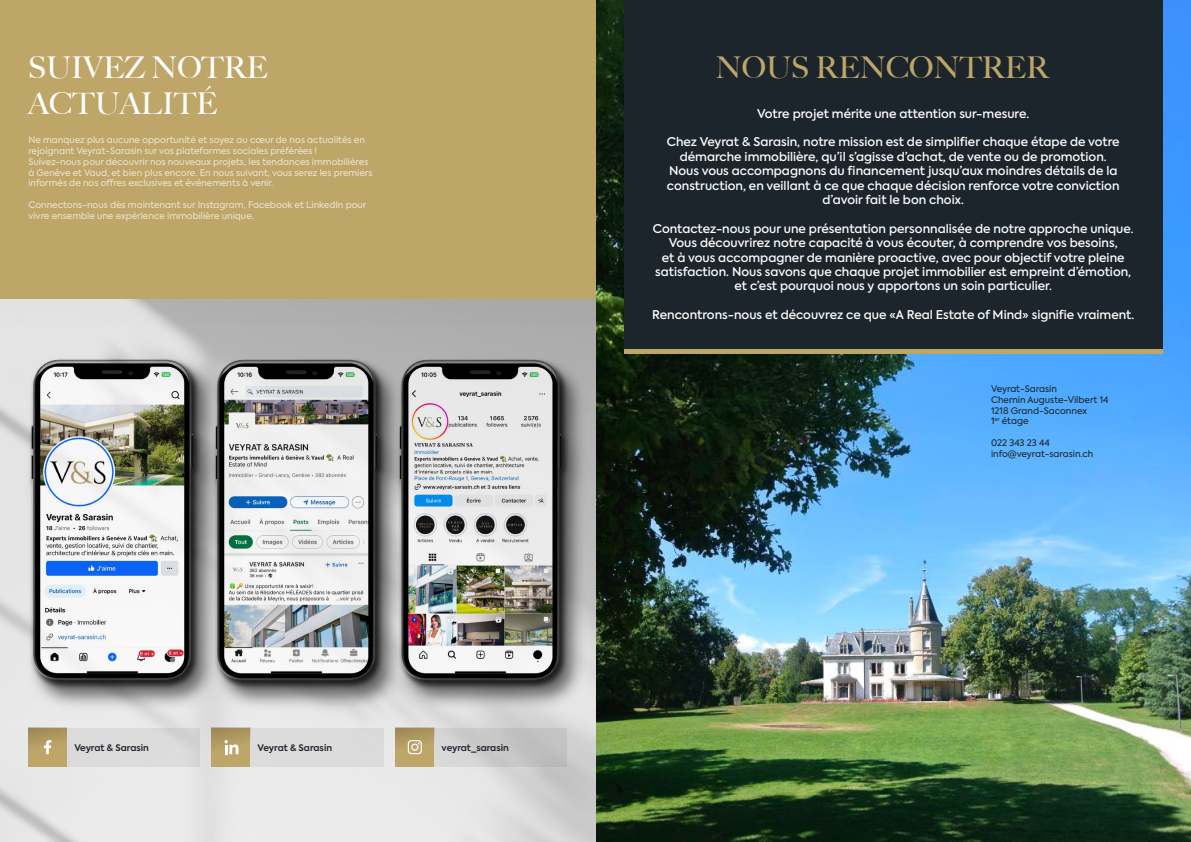
<style>
.page{position:relative;width:1191px;height:842px;background:#fff}
.page>*{position:absolute;margin:0;border:0;box-sizing:border-box;transform-origin:0 0}
.t1{font:500 30px/36px "Big Caslon";color:#fff}
.t2{font:500 30px "Big Caslon";color:#bea669}
.t3{font:500 12px/14.4px "Axiforma";color:#fff;text-align:center}
.t4{font:9px/10.8px "Axiforma";color:#fff}
.t5{font:9px/10.8px "Axiforma";color:#1d252c}
.t6{font:600 9px "Axiforma";color:#1d252c}
</style>
<div class="page">
<img style="left:595px;top:0;width:596px;height:842px">
<div style="left:624px;top:0;width:538px;height:349px;background:#1d252c"></div>
<hr style="left:624px;top:349px;width:538px;height:4px;background:#bea669">
<div style="left:0;top:0;width:595px;height:299px;background:#bea669"></div>
<img style="left:0;top:299px;width:595px;height:543px">
<svg style="left:434px;top:728px;width:133px;height:38px;background:#c8c8c8"></svg>
<div style="left:28px;top:728px;width:172px;height:38px;background:#dbdbdb"></div>
<div style="left:211px;top:728px;width:172px;height:38px;background:#dcdcdc"></div>
<div style="left:395px;top:728px;width:39px;height:38px;background:linear-gradient(to bottom,#a8925d,#c5ac6e)"></div>
<div style="left:28px;top:728px;width:39px;height:38px;background:linear-gradient(to bottom,#a8925c,#c4ab6d)"></div>
<div style="left:211px;top:728px;width:39px;height:38px;background:linear-gradient(to bottom,#a7925c,#c5ad6f)"></div>
<svg style="left:224px;top:740px;width:14px;height:14px"></svg>
<svg style="left:408px;top:740px;width:14px;height:14px"></svg>
<svg style="left:44px;top:740px;width:7px;height:14px"></svg>
<h1 class="t1" style="left:28px;top:49px;width:241px">SUIVEZ NOTRE<br>ACTUALITÉ</h1>
<p class="t4" style="left:28px;top:135px;width:346px">Ne manquez plus aucune opportunité et soyez au cœur de nos actualités en rejoignant Veyrat-Sarasin sur vos plateformes sociales préférées !<br>Suivez-nous pour découvrir nos nouveaux projets, les tendances immobilières à Genève et Vaud, et bien plus encore. En nous suivant, vous serez les premiers informés de nos offres exclusives et événements à venir.</p>
<p class="t4" style="left:28px;top:199px;width:339px">Connectons-nous dès maintenant sur Instagram, Facebook et LinkedIn pour vivre ensemble une expérience immobilière unique.</p>
<p class="t6" style="left:74px;top:741px;width:76px">Veyrat &amp; Sarasin</p>
<p class="t6" style="left:258px;top:741px;width:76px">Veyrat &amp; Sarasin</p>
<p class="t6" style="left:441px;top:741px;width:69px">veyrat_sarasin</p>
<h1 class="t2" style="left:715px;top:43px;width:335px">NOUS RENCONTRER</h1>
<p class="t3" style="left:757px;top:106px;width:274px">Votre projet mérite une attention sur-mesure.</p>
<p class="t3" style="left:667px;top:135px;width:454px">Chez Veyrat &amp; Sarasin, notre mission est de simplifier chaque étape de votre démarche immobilière, qu’il s’agisse d’achat, de vente ou de promotion.<br>Nous vous accompagnons du financement jusqu’aux moindres détails de la construction, en veillant à ce que chaque décision renforce votre conviction d’avoir fait le bon choix.</p>
<p class="t3" style="left:653px;top:221px;width:482px">Contactez-nous pour une présentation personnalisée de notre approche unique.<br>Vous découvrirez notre capacité à vous écouter, à comprendre vos besoins,<br>et à vous accompagner de manière proactive, avec pour objectif votre pleine satisfaction. Nous savons que chaque projet immobilier est empreint d’émotion, et c’est pourquoi nous y apportons un soin particulier.</p>
<p class="t3" style="left:652px;top:308px;width:483px">Rencontrons-nous et découvrez ce que «A Real Estate of Mind» signifie vraiment.</p>
<p class="t5" style="left:991px;top:384px;width:119px">Veyrat-Sarasin<br>Chemin Auguste-Vilbert 14<br>1218 Grand-Saconnex<br>1<sup>er</sup> étage</p>
<p class="t5" style="left:991px;top:438px;width:104px">022 343 23 44 info@veyrat-sarasin.ch</p>
</div>
